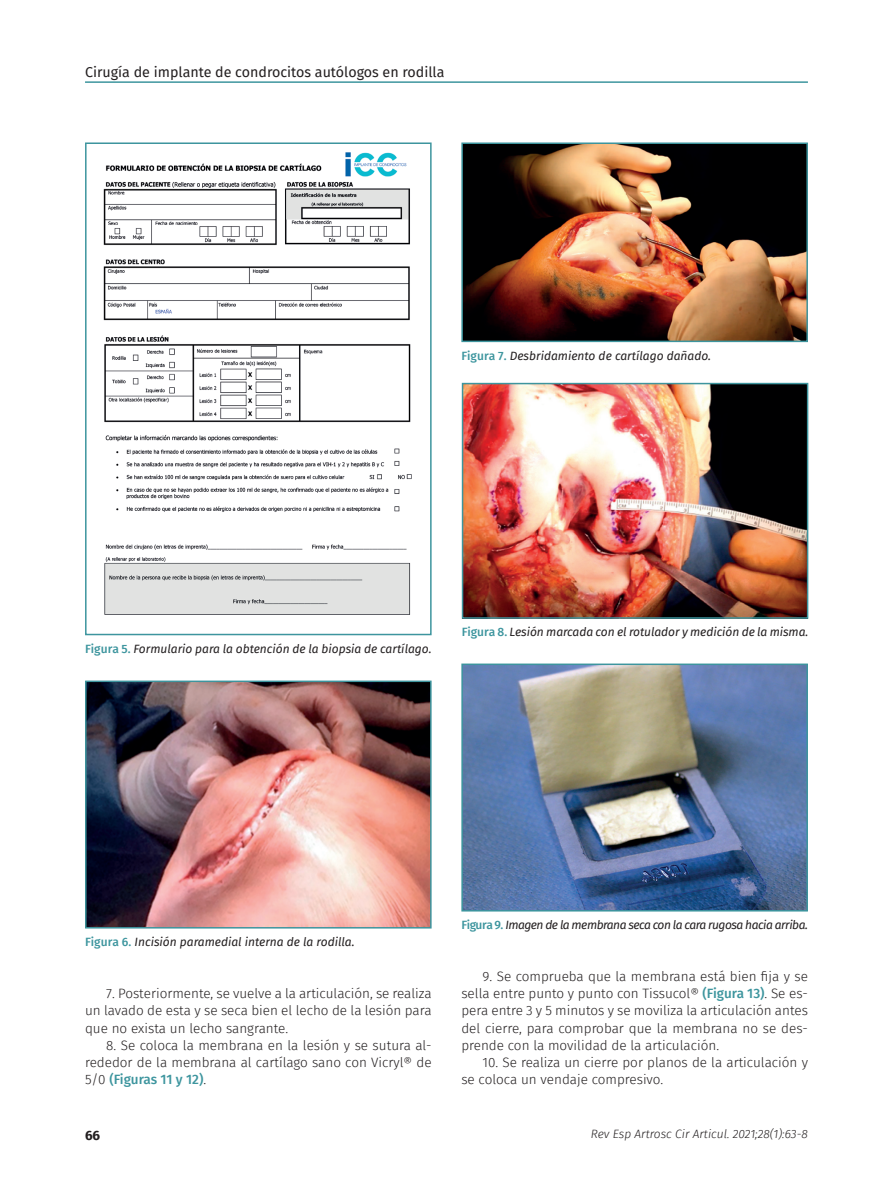
<style>
.page{position:relative;width:893px;height:1191px;background:#fff}
.page>*{position:absolute;margin:0;border:0;box-sizing:border-box;transform-origin:0 0}
.t1{font:14.25px "Fira Sans FS";color:#231f20}
.Párrafo_general{font:300 13.5px/17.2px "Fira Sans FS";color:#231f20;text-align:justify}
.t2{font:700 13.5px "Fira Sans FS";color:#231f20}
.Pie_de_foto{font:italic 12px "Fira Sans FS";letter-spacing:-.005em;color:#231f20}
.Pie_de_foto-2{font:italic 12px "Fira Sans FS";letter-spacing:-.04em;color:#231f20}
.t3{font:italic 300 12px "Fira Sans FS";color:#231f20}
.s1{font-weight:500;font-style:normal;color:#3d959e}
.s2{font-weight:500;color:#3d959e}
</style>
<div class="page">
<hr style="left:85px;top:81px;width:723px;height:2px;background:#3d959e">
<img style="left:103px;top:152px;width:309px;height:463px">
<div style="left:85px;top:142px;width:347px;height:493px;border:2px solid #3d959e"></div>
<img style="left:88px;top:683px;width:341px;height:242px">
<div style="left:85px;top:680px;width:347px;height:248px;border:2px solid #3d959e"></div>
<img style="left:464px;top:666px;width:341px;height:242px">
<div style="left:461px;top:663px;width:347px;height:248px;border:2px solid #3d959e"></div>
<img style="left:465px;top:386px;width:340px;height:230px">
<div style="left:462px;top:383px;width:346px;height:236px;border:2px solid #3d959e"></div>
<img style="left:464px;top:145px;width:341px;height:194px">
<div style="left:461px;top:142px;width:347px;height:200px;border:2px solid #3d959e"></div>
<p class="t1" style="left:85px;top:62px;width:361px">Cirugía de implante de condrocitos autólogos en rodilla</p>
<p class="Pie_de_foto" style="left:461px;top:347px;width:251px"><span class="s1">Figura 7.</span> Desbridamiento de cartílago dañado.</p>
<p class="Pie_de_foto" style="left:85px;top:640px;width:348px"><span class="s1">Figura 5.</span> Formulario para la obtención de la biopsia de cartílago.</p>
<p class="Pie_de_foto" style="left:462px;top:623px;width:348px"><span class="s1">Figura 8.</span> Lesión marcada con el rotulador y medición de la misma.</p>
<p class="Pie_de_foto" style="left:85px;top:933px;width:271px"><span class="s1">Figura 6.</span> Incisión paramedial interna de la rodilla.</p>
<p class="Párrafo_general" style="left:85px;top:984px;width:348px;text-indent:21px">7. Posteriormente, se vuelve a la articulación, se realiza un lavado de esta y se seca bien el lecho de la lesión para que no exista un lecho sangrante.</p>
<p class="Párrafo_general" style="left:85px;top:1036px;width:348px;text-indent:21px">8. Se coloca la membrana en la lesión y se sutura al&shy;rededor de la membrana al cartílago sano con Vicryl® de 5/0 <span class="s2">(Figuras 11 y 12)</span>.</p>
<p class="t2" style="left:85px;top:1124px;width:17px">66</p>
<p class="Pie_de_foto-2" style="left:461px;top:916px;width:348px"><span class="s1">Figura 9.</span> Imagen de la membrana seca con la cara rugosa hacia arriba.</p>
<p class="Párrafo_general" style="left:461px;top:967px;width:348px;text-indent:21px">9. Se comprueba que la membrana está bien fija y se sella entre punto y punto con Tissucol® <span class="s2">(Figura 13)</span>. Se es&shy;pera entre 3 y 5 minutos y se moviliza la articulación antes del cierre, para comprobar que la membrana no se des&shy;prende con la movilidad de la articulación.</p>
<p class="Párrafo_general" style="left:461px;top:1053px;width:348px;text-indent:21px">10. Se realiza un cierre por planos de la articulación y se coloca un vendaje compresivo.</p>
<p class="t3" style="left:591px;top:1125px;width:219px">Rev Esp Artrosc Cir Articul. 2021;28(1):63-8</p>
</div>
